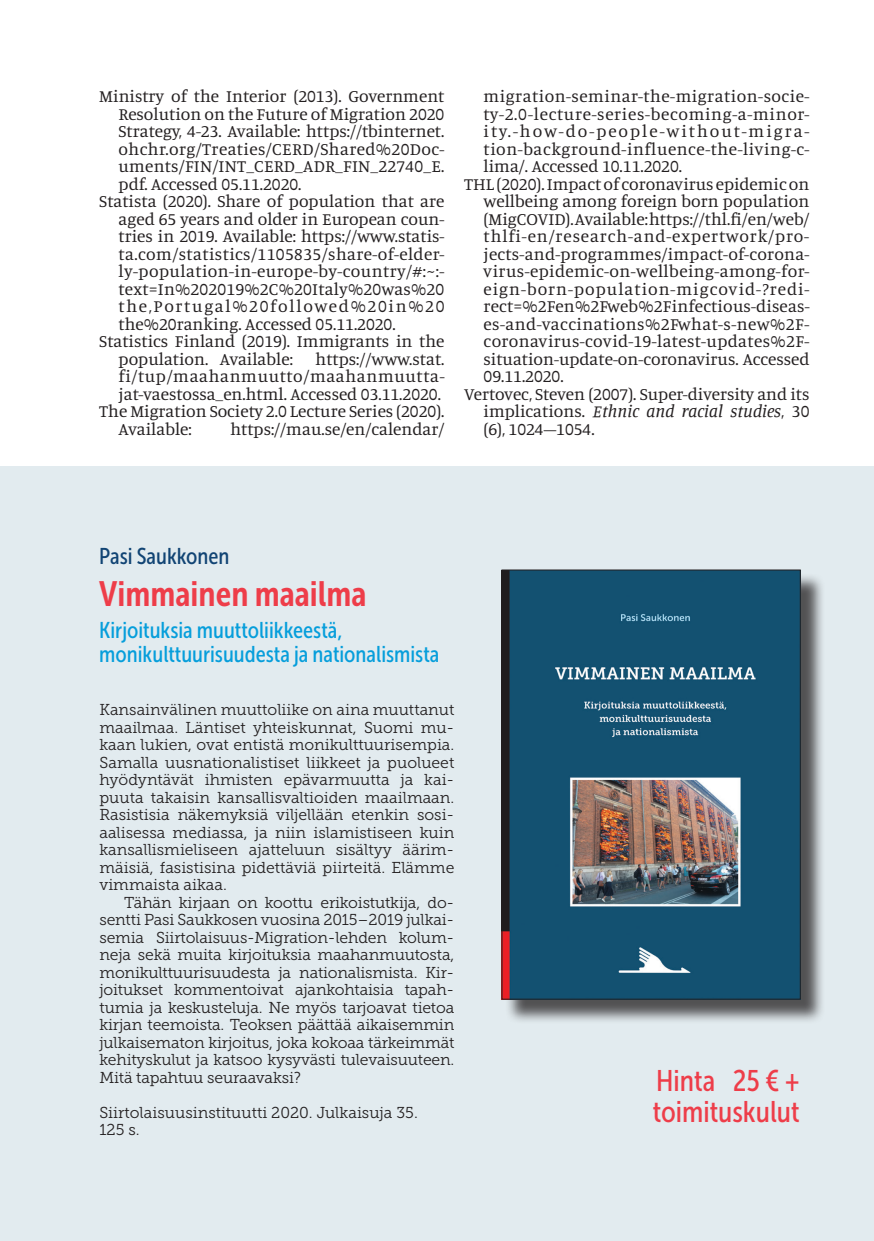
<style>
.page{position:relative;width:874px;height:1241px;background:#fff}
.page>*{position:absolute;margin:0;border:0;box-sizing:border-box;transform-origin:0 0}
.t1{font:35px "Museo Sans Cond 700";color:#ee3d49}
.t2{font:29.75px/31.5px "Museo Sans Cond 500";color:#ee3d49}
.t3{font:22.75px/24.5px "Museo Sans Cond 500";color:#069edb}
.t4{font:22.75px "Museo Sans Cond 500";color:#114474}
.t5{font:17.5px "Manuale";color:#231f20}
.t6{font:17.5px "Manuale";letter-spacing:.025em;color:#231f20}
.t7{font:17.5px "Manuale";letter-spacing:.03em;color:#231f20}
.t8{font:17.5px "Manuale";letter-spacing:.04em;color:#231f20}
.t9{font:17.5px "Manuale";letter-spacing:.02em;color:#231f20}
.t10{font:italic 17.5px "Manuale";color:#231f20}
.t11{font:17.5px "Manuale";letter-spacing:.05em;color:#231f20}
.t12{font:17.5px "Manuale";letter-spacing:.055em;color:#231f20}
.t13{font:17.5px "Manuale";letter-spacing:.035em;color:#231f20}
.t14{font:17.5px "Manuale";letter-spacing:.115em;color:#231f20}
.t15{font:17.5px "Manuale";letter-spacing:.095em;color:#231f20}
.t16{font:15.75px/17.5px "Museo Slab 300";color:#231f20;text-align:justify}
.s1{font-style:normal}
</style>
<div class="page">
<div style="left:0;top:466px;width:873px;height:774px;background:#e2ebef"></div>
<div style="left:504px;top:572px;width:320px;height:451px;background:#231f20;opacity:.75"></div>
<img style="left:503px;top:571px;width:295px;height:426px">
<div style="left:501px;top:569px;width:299px;height:430px;border:1px solid #231f20"></div>
<p class="t5" style="left:99px;top:85px;width:346px">Ministry of the Interior (2013). Government</p>
<p class="t5" style="left:118px;top:102px;width:327px">Resolution on the Future of Migration 2020</p>
<p class="t5" style="left:118px;top:120px;width:327px">Strategy, 4-23. Available: https://tbinternet.</p>
<p class="t6" style="left:118px;top:137px;width:327px">ohchr.org/Treaties/CERD/Shared%20Doc-</p>
<p class="t5" style="left:118px;top:155px;width:327px">uments/FIN/INT_CERD_ADR_FIN_22740_E.</p>
<p class="t5" style="left:118px;top:172px;width:184px">pdf. Accessed 05.11.2020.</p>
<p class="t5" style="left:99px;top:190px;width:346px">Statista (2020). Share of population that are</p>
<p class="t5" style="left:118px;top:207px;width:327px">aged 65 years and older in European coun-</p>
<p class="t5" style="left:118px;top:225px;width:327px">tries in 2019. Available: https://www.statis-</p>
<p class="t6" style="left:118px;top:242px;width:327px">ta.com/statistics/1105835/share-of-elder-</p>
<p class="t6" style="left:118px;top:260px;width:327px">ly-population-in-europe-by-country/#:~:-</p>
<p class="t5" style="left:118px;top:277px;width:327px">text=In%202019%2C%20Italy%20was%20</p>
<p class="t15" style="left:118px;top:295px;width:327px">the,Portugal%20followed%20in%20</p>
<p class="t5" style="left:118px;top:312px;width:278px">the%20ranking. Accessed 05.11.2020.</p>
<p class="t5" style="left:99px;top:330px;width:346px">Statistics Finland (2019). Immigrants in the</p>
<p class="t5" style="left:118px;top:347px;width:176px">population. Available:</p>
<p class="t5" style="left:315px;top:347px;width:130px">https://www.stat.</p>
<p class="t13" style="left:118px;top:365px;width:327px">fi/tup/maahanmuutto/maahanmuutta-</p>
<p class="t5" style="left:118px;top:382px;width:324px">jat-vaestossa_en.html. Accessed 03.11.2020.</p>
<p class="t5" style="left:99px;top:400px;width:346px">The Migration Society 2.0 Lecture Series (2020).</p>
<p class="t5" style="left:118px;top:417px;width:75px">Available:</p>
<p class="t5" style="left:230px;top:417px;width:215px">https://mau.se/en/calendar/</p>
<p class="t7" style="left:483px;top:85px;width:327px">migration-seminar-the-migration-socie-</p>
<p class="t8" style="left:483px;top:102px;width:327px">ty-2.0-lecture-series-becoming-a-minor-</p>
<p class="t14" style="left:483px;top:120px;width:327px">ity.-how-do-people-without-migra-</p>
<p class="t7" style="left:483px;top:137px;width:327px">tion-background-influence-the-living-c-</p>
<p class="t5" style="left:483px;top:155px;width:200px">lima/. Accessed 10.11.2020.</p>
<p class="t5" style="left:464px;top:172px;width:346px">THL (2020). Impact of coronavirus epidemic on</p>
<p class="t5" style="left:483px;top:190px;width:327px">wellbeing among foreign born population</p>
<p class="t5" style="left:483px;top:207px;width:327px">(MigCOVID). Available: https://thl.fi/en/web/</p>
<p class="t11" style="left:483px;top:225px;width:327px">thlfi-en/research-and-expertwork/pro-</p>
<p class="t5" style="left:483px;top:242px;width:327px">jects-and-programmes/impact-of-corona-</p>
<p class="t6" style="left:483px;top:260px;width:327px">virus-epidemic-on-wellbeing-among-for-</p>
<p class="t12" style="left:483px;top:277px;width:327px">eign-born-population-migcovid-?redi-</p>
<p class="t5" style="left:483px;top:295px;width:327px">rect=%2Fen%2Fweb%2Finfectious-diseas-</p>
<p class="t6" style="left:483px;top:312px;width:327px">es-and-vaccinations%2Fwhat-s-new%2F-</p>
<p class="t9" style="left:483px;top:330px;width:327px">coronavirus-covid-19-latest-updates%2F-</p>
<p class="t5" style="left:483px;top:347px;width:327px">situation-update-on-coronavirus. Accessed</p>
<p class="t5" style="left:483px;top:365px;width:82px">09.11.2020.</p>
<p class="t5" style="left:464px;top:382px;width:346px">Vertovec, Steven (2007). Super-diversity and its</p>
<p class="t10" style="left:483px;top:400px;width:327px"><span class="s1">implications.</span> Ethnic and racial studies<span class="s1">, 30</span></p>
<p class="t5" style="left:483px;top:417px;width:113px">(6), 1024–1054.</p>
<h3 class="t4" style="left:99px;top:544px;width:132px">Pasi Saukkonen</h3>
<h1 class="t1" style="left:99px;top:574px;width:269px">Vimmainen maailma</h1>
<h3 class="t3" style="left:99px;top:617px;width:341px">Kirjoituksia muuttoliikkeestä, monikulttuurisuudesta ja nationalismista</h3>
<p class="t16" style="left:99px;top:701px;width:356px">Kansainvälinen muuttoliike on aina muuttanut maailmaa. Läntiset yhteiskunnat, Suomi mu&shy;kaan lukien, ovat entistä monikulttuurisempia.<br>Samalla uusnationalistiset liikkeet ja puolueet hyödyntävät ihmisten epävarmuutta ja kai&shy;puuta takaisin kansallisvaltioiden maailmaan.<br>Rasistisia näkemyksiä viljellään etenkin sosi&shy;aalisessa mediassa, ja niin islamistiseen kuin kansallismieliseen ajatteluun sisältyy äärim&shy;mäisiä, fasistisina pidettäviä piirteitä. Elämme vimmaista aikaa.</p>
<p class="t16" style="left:99px;top:893px;width:356px;text-indent:25px">Tähän kirjaan on koottu erikoistutkija, do&shy;sentti Pasi Saukkosen vuosina 2015–2019 julkai&shy;semia Siirtolaisuus-Migration-lehden kolum&shy;neja sekä muita kirjoituksia maahanmuutosta, monikulttuurisuudesta ja nationalismista. Kir&shy;joitukset kommentoivat ajankohtaisia tapah&shy;tumia ja keskusteluja. Ne myös tarjoavat tietoa kirjan teemoista. Teoksen päättää aikaisemmin julkaisematon kirjoitus, joka kokoaa tärkeimmät kehityskulut ja katsoo kysyvästi tulevaisuuteen.<br>Mitä tapahtuu seuraavaksi?</p>
<p class="t16" style="left:99px;top:1103px;width:320px">Siirtolaisuusinstituutti 2020. Julkaisuja 35.<br>125 s.</p>
<h2 class="t2" style="left:652px;top:1064px;width:148px">Hinta 25 € + toimituskulut</h2>
</div>
